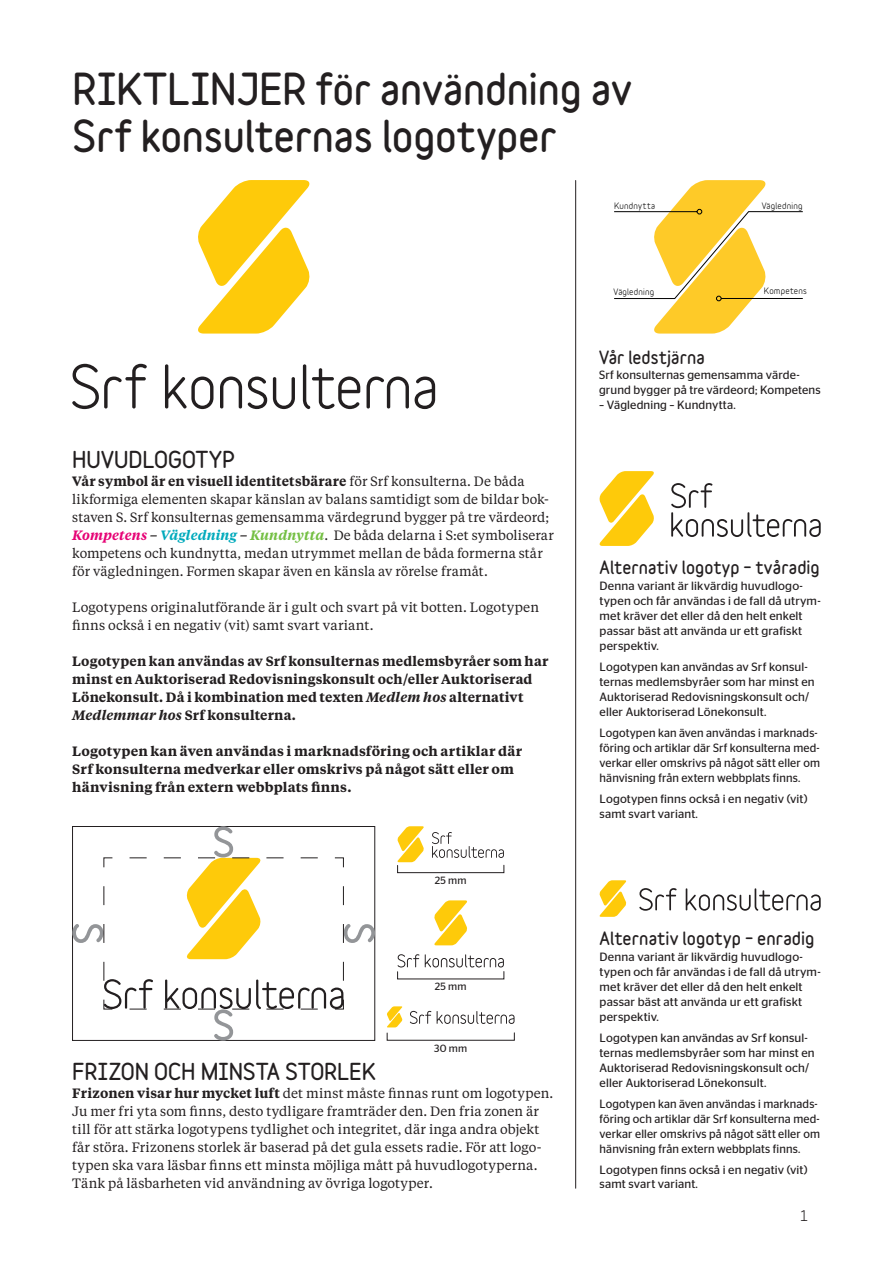
<style>
.page{position:relative;width:893px;height:1263px;background:#fff}
.page>*{position:absolute;margin:0;border:0;box-sizing:border-box;transform-origin:0 0}
.Mellanrubrik{font:900 39.45px/47.4px "Variable";letter-spacing:-.005em;color:#231f20}
.Mellanrubrik-2{font:900 21px "Variable";color:#231f20}
.Mellanrubrik-3{font:900 16.5px "Variable";letter-spacing:.01em;color:#231f20}
.t1{font:700 13.95px "Variable";color:#231f20}
.Brödtext{font:13.5px/18px "Tiempos Text";letter-spacing:.01em;color:#231f20}
.Brödtext-2{font:600 13.5px/18px "Tiempos Text";letter-spacing:.01em;color:#231f20}
.Brödtext-3{font:12px/15px "Stag Sans";letter-spacing:.01em;color:#231f20}
.Brödtext-4{font:12px/15px "Stag Sans";letter-spacing:.01em;color:#231f20;scale:.96 1}
.Brödtext-5{font:10.5px "Stag Sans";letter-spacing:.02em;color:#231f20}
.t2{font:700 8.4px "Variable";letter-spacing:.025em;color:#000001}
.s1{font-weight:600}
.s2{font-weight:600;font-style:italic;color:#e60275}
.s3{font-weight:600;font-style:italic}
.s4{font-weight:600;font-style:italic;color:#00aabc}
.s5{font-weight:600;font-style:italic;color:#74bf43}
.s6{font-style:italic}
</style>
<div class="page">
<svg style="left:72px;top:826px;width:303px;height:215px"></svg>
<svg style="left:398px;top:826px;width:26px;height:36px"></svg>
<svg style="left:432px;top:832px;width:72px;height:26px"></svg>
<div style="left:397px;top:865px;width:107px;height:8px;border:1px solid #231f20"></div>
<svg style="left:398px;top:954px;width:21px;height:13px"></svg>
<svg style="left:425px;top:954px;width:79px;height:13px"></svg>
<svg style="left:434px;top:900px;width:33px;height:45px"></svg>
<svg style="left:410px;top:1011px;width:21px;height:13px"></svg>
<svg style="left:437px;top:1011px;width:77px;height:13px"></svg>
<svg style="left:387px;top:1006px;width:15px;height:21px"></svg>
<svg style="left:600px;top:471px;width:54px;height:75px"></svg>
<svg style="left:671px;top:483px;width:150px;height:54px"></svg>
<svg style="left:639px;top:888px;width:38px;height:23px"></svg>
<svg style="left:686px;top:888px;width:135px;height:23px"></svg>
<svg style="left:600px;top:880px;width:26px;height:37px"></svg>
<hr style="left:575px;top:180px;width:1px;height:1008px;background:#231f20">
<svg style="left:72px;top:364px;width:75px;height:45px"></svg>
<svg style="left:165px;top:364px;width:48px;height:45px"></svg>
<svg style="left:220px;top:376px;width:22px;height:32px"></svg>
<svg style="left:248px;top:376px;width:19px;height:33px"></svg>
<svg style="left:273px;top:377px;width:22px;height:32px"></svg>
<svg style="left:303px;top:364px;width:57px;height:45px"></svg>
<svg style="left:367px;top:376px;width:42px;height:32px"></svg>
<svg style="left:415px;top:376px;width:20px;height:33px"></svg>
<svg style="left:198px;top:180px;width:112px;height:154px"></svg>
<svg style="left:614px;top:180px;width:189px;height:154px"></svg>
<p class="Mellanrubrik" style="left:72px;top:64px;width:561px">RIKTLINJER för användning av<br>Srf konsulternas logotyper</p>
<p class="t2" style="left:614px;top:198px;width:42px">Kundnytta</p>
<p class="t2" style="left:613px;top:285px;width:42px">Vägledning</p>
<p class="t2" style="left:762px;top:198px;width:42px">Vägledning</p>
<p class="t2" style="left:764px;top:284px;width:45px">Kompetens</p>
<p class="Mellanrubrik-2" style="left:72px;top:444px;width:164px">HUVUDLOGOTYP</p>
<p class="Brödtext" style="left:72px;top:472px;width:483px"><span class="s1">Vår symbol är en visuell identitetsbärare</span> för Srf konsulterna. De båda likformiga elementen skapar känslan av balans samtidigt som de bildar bok&shy;staven S. Srf konsulternas gemensamma värdegrund bygger på tre värdeord; <span class="s2">Kompetens</span> <span class="s3">–</span> <span class="s4">Vägledning</span> <span class="s3">–</span> <span class="s5">Kundnytta</span>. De båda delarna i S:et symboliserar kompetens och kundnytta, medan utrymmet mellan de båda formerna står för vägledningen. Formen skapar även en känsla av rörelse framåt.</p>
<p class="Brödtext" style="left:72px;top:598px;width:468px">Logotypens originalutförande är i gult och svart på vit botten. Logotypen finns också i en negativ (vit) samt svart variant.</p>
<p class="Brödtext-2" style="left:72px;top:652px;width:478px">Logotypen kan användas av Srf konsulternas medlemsbyråer som har minst en Auktoriserad Redovisningskonsult och/eller Auktoriserad Lönekonsult. Då i kombination med texten <span class="s6">Medlem hos</span> alternativt <span class="s6">Medlemmar hos</span> Srf konsulterna.</p>
<p class="Brödtext-2" style="left:72px;top:742px;width:451px">Logotypen kan även användas i marknadsföring och artiklar där<br>Srf konsulterna medverkar eller omskrivs på något sätt eller om hänvisning från extern webbplats finns.</p>
<p class="Brödtext-5" style="left:435px;top:875px;width:33px">25 mm</p>
<p class="Brödtext-5" style="left:435px;top:981px;width:33px">25 mm</p>
<p class="Brödtext-5" style="left:434px;top:1042px;width:34px">30 mm</p>
<p class="Mellanrubrik-2" style="left:72px;top:1056px;width:305px">FRIZON OCH MINSTA STORLEK</p>
<p class="Brödtext" style="left:72px;top:1084px;width:483px"><span class="s1">Frizonen visar hur mycket luft</span> det minst måste finnas runt om logotypen.<br>Ju mer fri yta som finns, desto tydligare framträder den. Den fria zonen är till för att stärka logotypens tydlighet och integritet, där inga andra objekt får störa. Frizonens storlek är baserad på det gula essets radie. För att logo&shy;typen ska vara läsbar finns ett minsta möjliga mått på huvudlogotyperna.<br>Tänk på läsbarheten vid användning av övriga logotyper.</p>
<p class="Mellanrubrik-3" style="left:599px;top:344px;width:107px">Vår ledstjärna</p>
<p class="Brödtext-3" style="left:599px;top:367px;width:223px">Srf konsulternas gemensamma värde&shy;grund bygger på tre värdeord; Kompetens</p>
<p class="Brödtext-3" style="left:599px;top:397px;width:138px">– Vägledning – Kundnytta.</p>
<p class="Mellanrubrik-3" style="left:600px;top:554px;width:222px">Alternativ logotyp – tvåradig</p>
<p class="Brödtext-3" style="left:600px;top:579px;width:223px">Denna variant är likvärdig huvudlogo&shy;typen och får användas i de fall då utrym&shy;met kräver det eller då den helt enkelt passar bäst att använda ur ett grafiskt perspektiv.</p>
<p class="Brödtext-3" style="left:600px;top:660px;width:217px">Logotypen kan användas av Srf konsul&shy;ternas medlemsbyråer som har minst en Auktoriserad Redovisningskonsult och/ eller Auktoriserad Lönekonsult.</p>
<p class="Brödtext-4" style="left:600px;top:726px;width:231px">Logotypen kan även användas i marknads&shy;föring och artiklar där Srf konsulterna med&shy;verkar eller omskrivs på något sätt eller om hänvisning från extern webbplats finns.</p>
<p class="Brödtext-3" style="left:600px;top:792px;width:209px;line-height:14.4px">Logotypen finns också i en negativ (vit) samt svart variant.</p>
<p class="Mellanrubrik-3" style="left:600px;top:925px;width:216px">Alternativ logotyp – enradig</p>
<p class="Brödtext-3" style="left:600px;top:949px;width:223px">Denna variant är likvärdig huvudlogo&shy;typen och får användas i de fall då utrym&shy;met kräver det eller då den helt enkelt passar bäst att använda ur ett grafiskt perspektiv.</p>
<p class="Brödtext-3" style="left:600px;top:1030px;width:217px">Logotypen kan användas av Srf konsul&shy;ternas medlemsbyråer som har minst en Auktoriserad Redovisningskonsult och/ eller Auktoriserad Lönekonsult.</p>
<p class="Brödtext-4" style="left:600px;top:1096px;width:231px">Logotypen kan även användas i marknads&shy;föring och artiklar där Srf konsulterna med&shy;verkar eller omskrivs på något sätt eller om hänvisning från extern webbplats finns.</p>
<p class="Brödtext-3" style="left:600px;top:1162px;width:209px;line-height:14.4px">Logotypen finns också i en negativ (vit) samt svart variant.</p>
<p class="t1" style="left:800px;top:1203px;width:10px">1</p>
</div>
